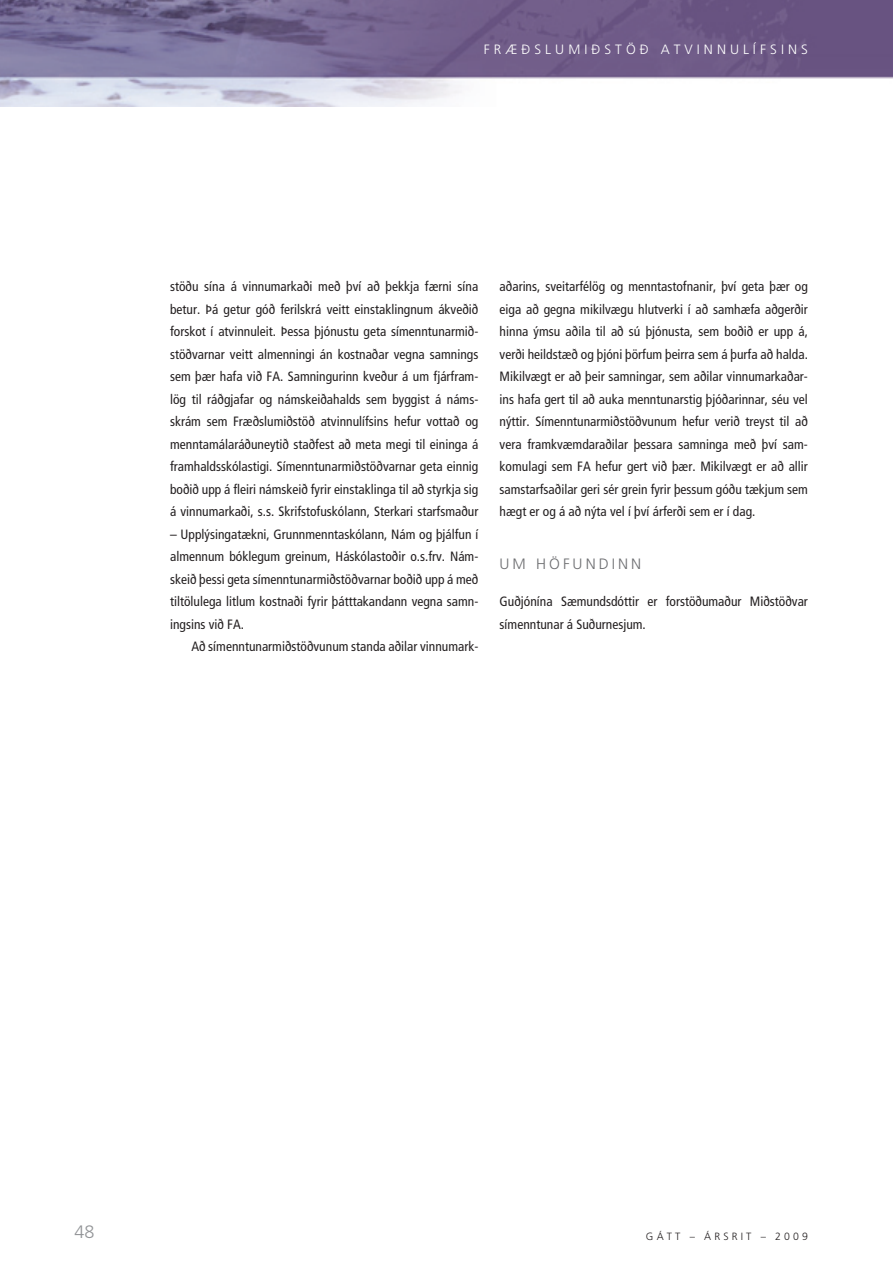
<style>
.page{position:relative;width:893px;height:1263px;background:#fff}
.page>*{position:absolute;margin:0;border:0;box-sizing:border-box;transform-origin:0 0}
.t1{font:300 18px "Frutiger";color:#939598}
.t2{font:300 15px "Frutiger";letter-spacing:.2em;color:#6c6d70}
.t3{font:condensed 13.5px/22.5px "Frutiger";color:#231f20;text-align:justify}
.t4{font:300 13.5px "Frutiger";letter-spacing:.3em;color:#fff}
.t5{font:300 10.5px "Frutiger";letter-spacing:.3em;color:#231f20}
</style>
<div class="page">
<img style="left:0;top:0;width:893px;height:106px">
<p class="t4" style="left:484px;top:42px;width:326px">FRÆÐSLUMIÐSTÖÐ ATVINNULÍFSINS</p>
<p class="t3" style="left:170px;top:275px;width:310px">stöðu sína á vinnumarkaði með því að þekkja færni sína betur. Þá getur góð ferilskrá veitt einstaklingnum ákveðið forskot í atvinnuleit. Þessa þjónustu geta símenntunarmið&shy;stöðvarnar veitt almenningi án kostnaðar vegna samnings sem þær hafa við FA. Samningurinn kveður á um fjárfram&shy;lög til ráðgjafar og námskeiðahalds sem byggist á náms&shy;skrám sem Fræðslumiðstöð atvinnulífsins hefur vottað og menntamálaráðuneytið staðfest að meta megi til eininga á framhaldsskólastigi. Símenntunarmiðstöðvarnar geta einnig boðið upp á fleiri námskeið fyrir einstaklinga til að styrkja sig á vinnumarkaði, s.s. Skrifstofuskólann, Sterkari starfsmaður</p>
<p class="t3" style="left:170px;top:523px;width:310px">– Upplýsingatækni, Grunnmenntaskólann, Nám og þjálfun í almennum bóklegum greinum, Háskólastoðir o.s.frv. Nám&shy;skeið þessi geta símenntunarmiðstöðvarnar boðið upp á með tiltölulega litlum kostnaði fyrir þátttakandann vegna samn&shy;ingsins við FA.</p>
<p class="t3" style="left:191px;top:635px;width:289px">Að símenntunarmiðstöðvunum standa aðilar vinnumark-</p>
<p class="t3" style="left:500px;top:275px;width:310px">aðarins, sveitarfélög og menntastofnanir, því geta þær og eiga að gegna mikilvægu hlutverki í að samhæfa aðgerðir hinna ýmsu aðila til að sú þjónusta, sem boðið er upp á, verði heildstæð og þjóni þörfum þeirra sem á þurfa að halda.<br>Mikilvægt er að þeir samningar, sem aðilar vinnumarkaðar&shy;ins hafa gert til að auka menntunarstig þjóðarinnar, séu vel nýttir. Símenntunarmiðstöðvunum hefur verið treyst til að vera framkvæmdaraðilar þessara samninga með því sam&shy;komulagi sem FA hefur gert við þær. Mikilvægt er að allir samstarfsaðilar geri sér grein fyrir þessum góðu tækjum sem hægt er og á að nýta vel í því árferði sem er í dag.</p>
<p class="t2" style="left:500px;top:555px;width:143px">UM HÖFUNDINN</p>
<p class="t3" style="left:500px;top:590px;width:310px">Guðjónína Sæmundsdóttir er forstöðumaður Miðstöðvar símenntunar á Suðurnesjum.</p>
<h1 class="t1" style="left:75px;top:1222px;width:22px">48</h1>
<p class="t5" style="left:646px;top:1230px;width:163px">GÁTT – ÁRSRIT – 2009</p>
</div>
